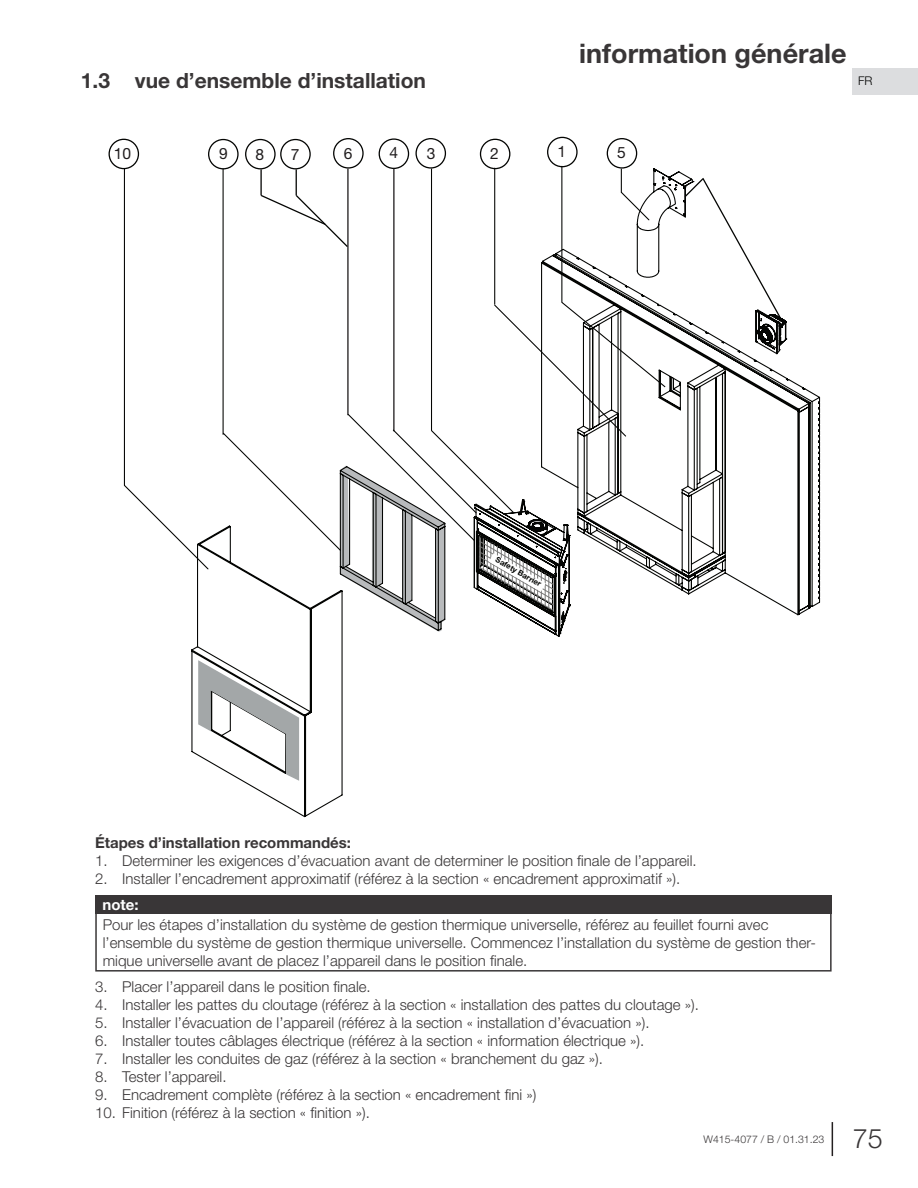
<style>
.page{position:relative;width:918px;height:1188px;background:#fff}
.page>*{position:absolute;margin:0;border:0;box-sizing:border-box;transform-origin:0 0}
.t1{font:700 27px "Helvetica Neue";color:#393637}
.t2{font:300 27px "Helvetica Neue";color:#393637}
.t3{font:700 21px "Helvetica Neue";color:#393637}
.t4{font:15.6px "Helvetica Neue";color:#201d1e}
.t5{font:300 15px/18px "Helvetica Neue";color:#393637}
.t6{font:700 15px "Helvetica Neue";color:#393637}
.t7{font:700 15px "Helvetica Neue";color:#fff}
.t8{font:300 12px "Helvetica Neue";color:#000}
.t9{font:300 10.5px "Helvetica Neue";color:#393637}
.t10{font:700 7.8px "Helvetica Neue";color:#040503}
</style>
<div class="page">
<hr style="left:832px;top:1122px;width:1px;height:34px;background:#231f20">
<div style="left:853px;top:68px;width:65px;height:26px;background:#dcdddf"></div>
<svg style="left:191px;top:167px;width:630px;height:651px"></svg>
<hr style="left:494px;top:168px;width:1px;height:136px;background:#040503">
<hr style="left:431px;top:169px;width:1px;height:261px;background:#040503">
<hr style="left:223px;top:169px;width:1px;height:265px;background:#040503">
<svg style="left:123px;top:484px;width:87px;height:86px"></svg>
<hr style="left:124px;top:169px;width:1px;height:316px;background:#040503">
<svg style="left:620px;top:169px;width:30px;height:52px"></svg>
<svg style="left:683px;top:176px;width:99px;height:143px"></svg>
<div style="left:109px;top:139px;width:30px;height:30px;border:1px solid #040503;border-radius:50%"></div>
<div style="left:208px;top:139px;width:31px;height:30px;border:1px solid #040503;border-radius:50%"></div>
<div style="left:415px;top:138px;width:31px;height:31px;border:1px solid #040503;border-radius:50%"></div>
<div style="left:480px;top:139px;width:30px;height:30px;border:1px solid #040503;border-radius:50%"></div>
<div style="left:607px;top:138px;width:30px;height:31px;border:1px solid #040503;border-radius:50%"></div>
<div style="left:379px;top:138px;width:30px;height:31px;border:1px solid #040503;border-radius:50%"></div>
<div style="left:333px;top:138px;width:31px;height:31px;border:1px solid #040503;border-radius:50%"></div>
<div style="left:280px;top:139px;width:31px;height:30px;border:1px solid #040503;border-radius:50%"></div>
<hr style="left:393px;top:169px;width:2px;height:262px;background:#201d1e">
<hr style="left:347px;top:169px;width:2px;height:246px;background:#201d1e">
<svg style="left:755px;top:340px;width:26px;height:15px"></svg>
<svg style="left:198px;top:660px;width:101px;height:121px"></svg>
<svg style="left:662px;top:185px;width:15px;height:20px"></svg>
<hr style="left:561px;top:166px;width:1px;height:136px;background:#040503">
<div style="left:547px;top:137px;width:31px;height:30px;border:1px solid #040503;border-radius:50%"></div>
<div style="left:245px;top:139px;width:31px;height:30px;border:1px solid #040503;border-radius:50%"></div>
<svg style="left:259px;top:169px;width:90px;height:79px"></svg>
<hr style="left:260px;top:169px;width:2px;height:26px;background:#040503">
<svg style="left:222px;top:301px;width:445px;height:331px"></svg>
<div style="left:95px;top:912px;width:737px;height:60px;border:2px solid #393637"></div>
<div style="left:95px;top:895px;width:737px;height:18px;background:#393637"></div>
<h1 class="t1" style="left:579px;top:33px;width:269px">information générale</h1>
<h2 class="t3" style="left:81px;top:64px;width:347px">1.3 vue d’ensemble d’installation</h2>
<p class="t8" style="left:858px;top:71px;width:16px">FR</p>
<p class="t4" style="left:114px;top:143px;width:19px">10</p>
<p class="t4" style="left:219px;top:142px;width:10px">9</p>
<p class="t4" style="left:256px;top:143px;width:10px">8</p>
<p class="t4" style="left:291px;top:143px;width:10px">7</p>
<p class="t4" style="left:344px;top:143px;width:10px">6</p>
<p class="t4" style="left:390px;top:142px;width:10px">4</p>
<p class="t4" style="left:427px;top:143px;width:10px">3</p>
<p class="t4" style="left:490px;top:142px;width:10px">2</p>
<p class="t4" style="left:557px;top:140px;width:10px">1</p>
<p class="t4" style="left:617px;top:141px;width:10px">5</p>
<p class="t10" style="left:499px;top:554px;width:53px;rotate:30deg">Safety Barrier</p>
<p class="t6" style="left:95px;top:831px;width:258px">Étapes d’installation recommandés:</p>
<p class="t5" style="left:95px;top:851px;width:603px">1. Determiner les exigences d’évacuation avant de determiner le position finale de l’appareil.</p>
<p class="t5" style="left:95px;top:869px;width:587px">2. Installer l’encadrement approximatif (référez à la section « encadrement approximatif »).</p>
<p class="t7" style="left:102px;top:893px;width:38px">note:</p>
<p class="t5" style="left:103px;top:915px;width:715px">Pour les étapes d’installation du système de gestion thermique universelle, référez au feuillet fourni avec l’ensemble du système de gestion thermique universelle. Commencez l’installation du système de gestion ther&shy;mique universelle avant de placez l’appareil dans le position finale.</p>
<p class="t5" style="left:95px;top:977px;width:277px">3. Placer l’appareil dans le position finale.</p>
<p class="t5" style="left:95px;top:995px;width:605px">4. Installer les pattes du cloutage (référez à la section « installation des pattes du cloutage »).</p>
<p class="t5" style="left:95px;top:1013px;width:556px">5. Installer l’évacuation de l’appareil (référez à la section « installation d’évacuation »).</p>
<p class="t5" style="left:95px;top:1031px;width:551px">6. Installer toutes câblages électrique (référez à la section « information électrique »).</p>
<p class="t5" style="left:95px;top:1049px;width:509px">7. Installer les conduites de gaz (référez à la section « branchement du gaz »).</p>
<p class="t5" style="left:95px;top:1067px;width:133px">8. Tester l’appareil.</p>
<p class="t5" style="left:95px;top:1085px;width:443px">9. Encadrement complète (référez à la section « encadrement fini »)</p>
<p class="t5" style="left:95px;top:1103px;width:276px">10. Finition (référez à la section « finition »).</p>
<p class="t9" style="left:704px;top:1131px;width:122px">W415-4077 / B / 01.31.23</p>
<h1 class="t2" style="left:853px;top:1116px;width:32px">75</h1>
</div>
